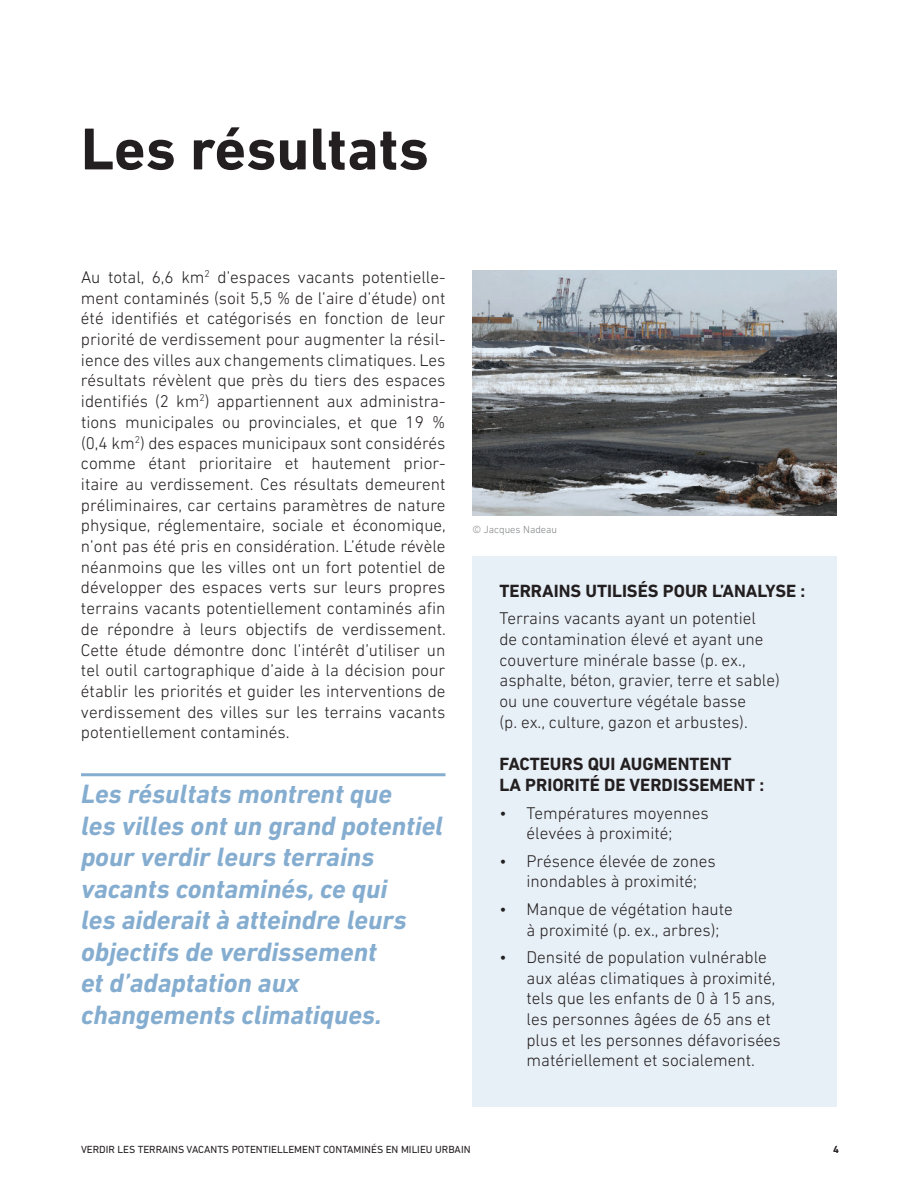
<style>
.page{position:relative;width:918px;height:1188px;background:#fff}
.page>*{position:absolute;margin:0;border:0;box-sizing:border-box;transform-origin:0 0}
.t1{font:700 60px "DIN Next LT Pro";color:#231f20}
.t2{font:italic 700 27px/31.5px "DIN Next LT Pro";color:#85add0}
.t3{font:700 18px/21.6px "DIN Next LT Pro";color:#231f20}
.t4{font:300 17.25px/20.7px "DIN Next LT Pro";color:#231f20}
.t5{font:10.5px "DIN Next LT Pro";color:#231f20}
.t6{font:300 10.5px "DIN Next LT Pro";color:#808285}
.t7{font:700 10.5px "DIN Next LT Pro";color:#231f20}
</style>
<div class="page">
<div style="left:473px;top:556px;width:364px;height:551px;background:#e8f0f7"></div>
<hr style="left:81px;top:773px;width:365px;height:3px;background:#85add0">
<img style="left:472px;top:270px;width:365px;height:245px">
<h1 class="t1" style="left:81px;top:116px;width:349px">Les résultats</h1>
<p class="t4" style="left:81px;top:268px;width:366px;text-align:justify">Au total, 6,6 km<sup>2</sup> d’espaces vacants potentielle&shy;ment contaminés (soit 5,5 % de l’aire d’étude) ont été identifiés et catégorisés en fonction de leur priorité de verdissement pour augmenter la résil&shy;ience des villes aux changements climatiques. Les résultats révèlent que près du tiers des espaces identifiés (2 km<sup>2</sup>) appartiennent aux administra&shy;tions municipales ou provinciales, et que 19 % (0,4 km<sup>2</sup>) des espaces municipaux sont considérés comme étant prioritaire et hautement prior&shy;itaire au verdissement. Ces résultats demeurent préliminaires, car certains paramètres de nature physique, réglementaire, sociale et économique, n’ont pas été pris en considération. L’étude révèle néanmoins que les villes ont un fort potentiel de développer des espaces verts sur leurs propres terrains vacants potentiellement contaminés afin de répondre à leurs objectifs de verdissement.<br>Cette étude démontre donc l’intérêt d’utiliser un tel outil cartographique d’aide à la décision pour établir les priorités et guider les interventions de verdissement des villes sur les terrains vacants potentiellement contaminés.</p>
<h2 class="t2" style="left:81px;top:781px;width:364px">Les résultats montrent que<br>les villes ont un grand potentiel pour verdir leurs terrains vacants contaminés, ce qui<br>les aiderait à atteindre leurs objectifs de verdissement<br>et d’adaptation aux changements climatiques.</h2>
<p class="t6" style="left:472px;top:526px;width:86px">© Jacques Nadeau</p>
<p class="t3" style="left:500px;top:580px;width:307px">TERRAINS UTILISÉS POUR L’ANALYSE :</p>
<p class="t4" style="left:500px;top:609px;width:282px">Terrains vacants ayant un potentiel<br>de contamination élevé et ayant une couverture minérale basse (p. ex., asphalte, béton, gravier, terre et sable) ou une couverture végétale basse<br>(p. ex., culture, gazon et arbustes).</p>
<p class="t3" style="left:500px;top:752px;width:266px">FACTEURS QUI AUGMENTENT<br>LA PRIORITÉ DE VERDISSEMENT :</p>
<p class="t4" style="left:500px;top:803px;width:211px;text-align:center">• Températures moyennes élevées à proximité;</p>
<p class="t4" style="left:500px;top:852px;width:218px;text-align:center">• Présence élevée de zones inondables à proximité;</p>
<p class="t4" style="left:526px;top:900px;width:208px;text-indent:-27px">• Manque de végétation haute à proximité (p. ex., arbres);</p>
<p class="t4" style="left:526px;top:948px;width:256px;text-indent:-27px">• Densité de population vulnérable aux aléas climatiques à proximité, tels que les enfants de 0 à 15 ans, les personnes âgées de 65 ans et plus et les personnes défavorisées matériellement et socialement.</p>
<p class="t5" style="left:81px;top:1143px;width:391px">VERDIR LES TERRAINS VACANTS POTENTIELLEMENT CONTAMINÉS EN MILIEU URBAIN</p>
<p class="t7" style="left:833px;top:1144px;width:7px">4</p>
</div>
